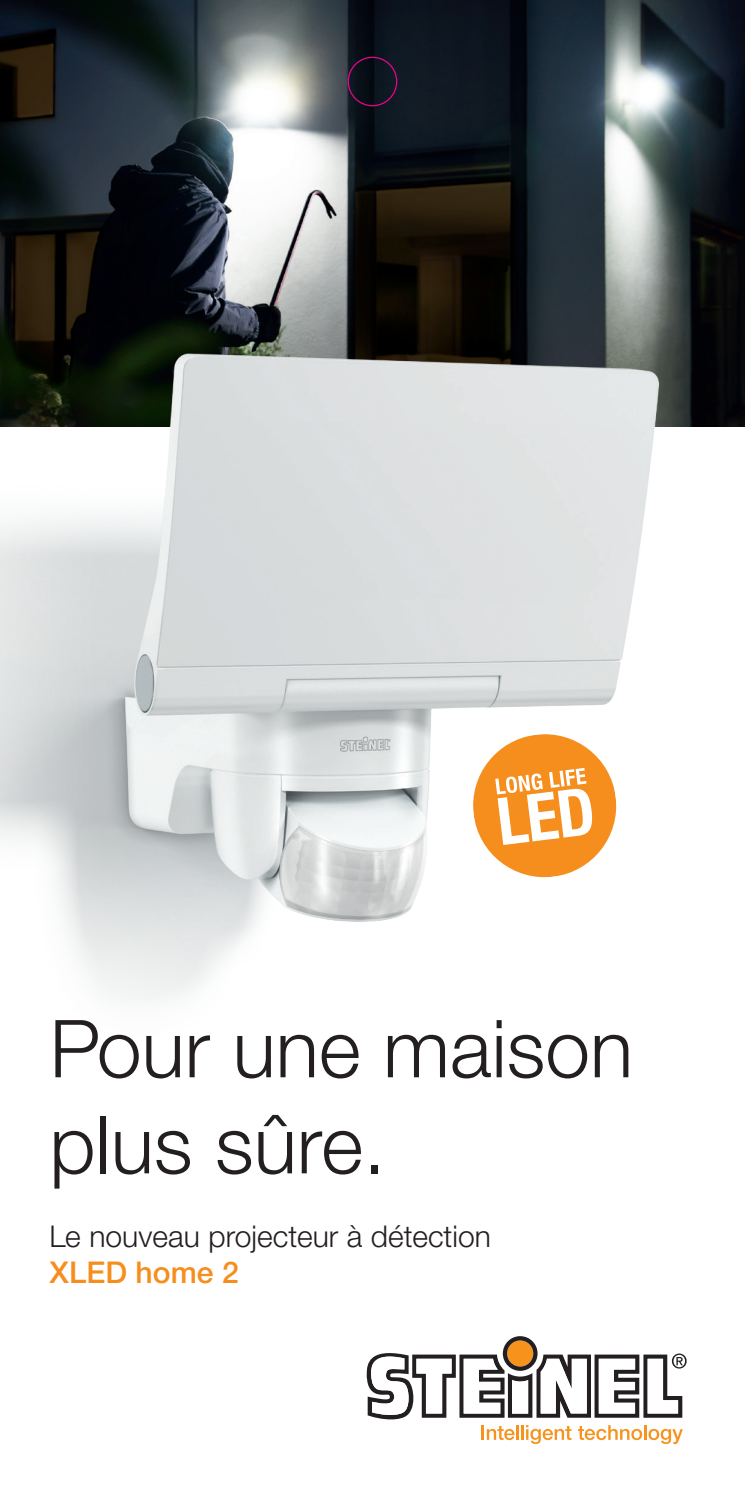
<style>
.page{position:relative;width:745px;height:1489px;background:#fff}
.page>*{position:absolute;margin:0;border:0;box-sizing:border-box;transform-origin:0 0}
.t1{font:300 80px/96px "Helvetica Neue LTW1 G";color:#231f20}
.t2{font:300 30px "Helvetica Neue LTW1 G";color:#231f20}
.t3{font:500 30px "Helvetica Neue LTW1 G";color:#f68e1e}
</style>
<div class="page">
<img style="left:0;top:0;width:744px;height:45px">
<svg style="left:366px;top:1336px;width:320px;height:107px"></svg>
<img style="left:0;top:45px;width:744px;height:954px">
<svg style="left:468px;top:730px;width:152px;height:151px"></svg>
<div style="left:347px;top:57px;width:50px;height:49px;border:1px solid #ed028c;border-radius:50%"></div>
<h1 class="t1" style="left:50px;top:1000px;width:584px">Pour une maison plus sûre.</h1>
<p class="t2" style="left:50px;top:1218px;width:442px">Le nouveau projecteur à détection</p>
<p class="t3" style="left:50px;top:1254px;width:190px">XLED home 2</p>
</div>
